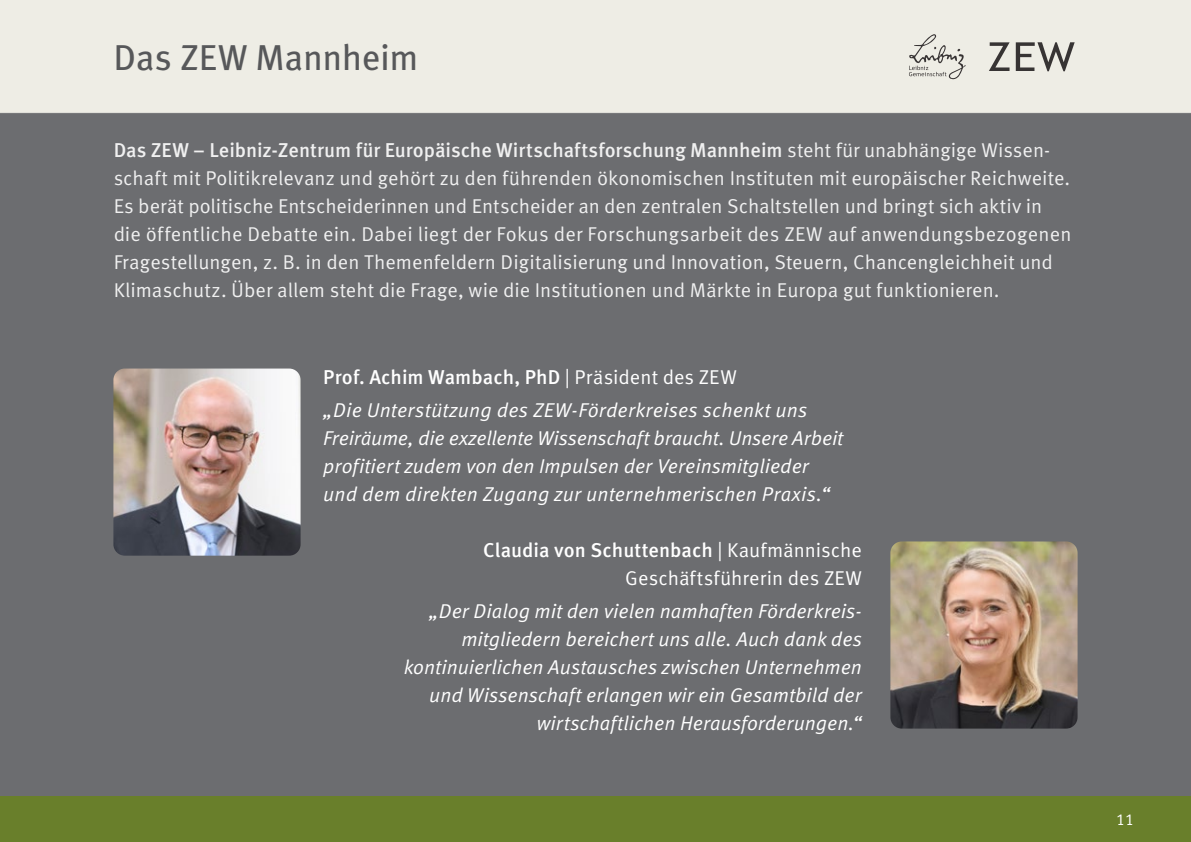
<style>
.page{position:relative;width:1191px;height:842px;background:#fff}
.page>*{position:absolute;margin:0;border:0;box-sizing:border-box;transform-origin:0 0}
.t1{font:36px "Meta Pro";letter-spacing:-.01em;color:#57585a}
.t2{font:20px/28px "Meta Pro";letter-spacing:.005em;color:#fff}
.t3{font:italic 20px/28px "Meta Pro";color:#fff}
.t4{font:16px "Meta Pro";color:#fff}
.s1{font-weight:500}
.s2{font-weight:500;font-style:normal}
.s3{font-style:normal}
</style>
<div class="page">
<div style="left:0;top:113px;width:1191px;height:729px;background:#6c6d70"></div>
<div style="left:0;top:0;width:1191px;height:113px;background:#eeede5"></div>
<div style="left:0;top:797px;width:1191px;height:45px;background:#697f2b"></div>
<img style="left:113px;top:369px;width:187px;height:187px">
<img style="left:890px;top:541px;width:187px;height:188px">
<svg style="left:989px;top:42px;width:20px;height:29px"></svg>
<svg style="left:1015px;top:42px;width:59px;height:29px"></svg>
<svg style="left:909px;top:34px;width:56px;height:45px"></svg>
<h1 class="t1" style="left:113px;top:34px;width:307px">Das ZEW Mannheim</h1>
<p class="t2" style="left:113px;top:137px;width:959px"><span class="s1">Das ZEW – Leibniz-Zentrum für Europäische Wirtschaftsforschung Mannheim</span> steht für unabhängige Wissen&shy;schaft mit Politikrelevanz und gehört zu den führenden ökonomischen Instituten mit europäischer Reichweite.<br>Es berät politische Entscheiderinnen und Entscheider an den zentralen Schaltstellen und bringt sich aktiv in die öffentliche Debatte ein. Dabei liegt der Fokus der Forschungsarbeit des ZEW auf anwendungsbezogenen Fragestellungen, z. B. in den Themenfeldern Digitalisierung und Innovation, Steuern, Chancengleichheit und Klimaschutz. Über allem steht die Frage, wie die Institutionen und Märkte in Europa gut funktionieren.</p>
<p class="t3" style="left:323px;top:360px;width:486px;line-height:33.6px"><span class="s2">Prof. Achim Wambach, PhD</span> <span class="s3">| Präsident des ZEW<br></span>„Die Unterstützung des ZEW-Förderkreises schenkt uns</p>
<p class="t3" style="left:323px;top:425px;width:521px">Freiräume, die exzellente Wissenschaft braucht. Unsere Arbeit profitiert zudem von den Impulsen der Vereinsmitglieder und dem direkten Zugang zur unternehmerischen Praxis.“</p>
<p class="t2" style="left:483px;top:536px;width:380px;text-align:right"><span class="s1">Claudia von Schuttenbach</span> | Kaufmännische<br>Geschäftsführerin des ZEW</p>
<p class="t3" style="left:404px;top:598px;width:460px;text-align:right">„Der Dialog mit den vielen namhaften Förderkreis&shy;mitgliedern bereichert uns alle. Auch dank des kontinuierlichen Austausches zwischen Unternehmen und Wissenschaft erlangen wir ein Gesamtbild der wirtschaftlichen Herausforderungen.“</p>
<p class="t4" style="left:1116px;top:810px;width:20px">11</p>
</div>
